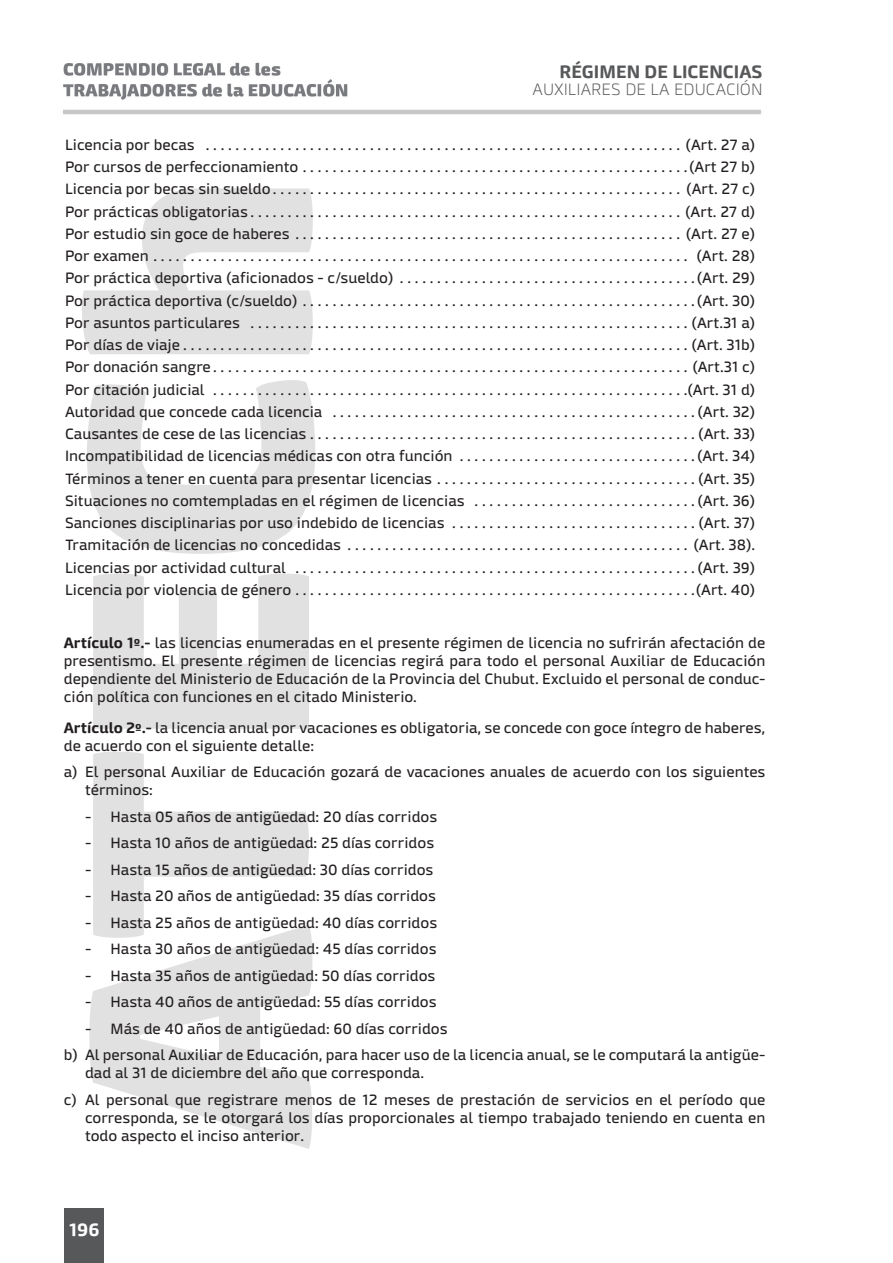
<style>
.page{position:relative;width:893px;height:1263px;background:#fff}
.page>*{position:absolute;margin:0;border:0;box-sizing:border-box;transform-origin:0 0}
.t1{font:700 18px "Mangerica";color:#57585a}
.t2{font:700 18px "Mangerica";color:#fff}
.t3{font:200 16.5px "Mangerica";color:#57585a}
.TAB{font:15px "Mangerica";color:#231f20}
.testo{font:15px/18px "Mangerica";color:#231f20;text-align:justify}
.FRANCES_1{font:15px/18px "Mangerica";color:#231f20}
.FRANCES_2{font:15px "Mangerica";color:#231f20}
.s1{font-weight:700}
</style>
<div class="page">
<img style="left:63px;top:62px;width:698px;height:905px">
<div style="left:64px;top:1208px;width:39px;height:55px;background:#57585a"></div>
<svg style="left:89px;top:925px;width:223px;height:224px;fill:#e1e1e2"></svg>
<svg style="left:93px;top:752px;width:216px;height:186px"></svg>
<svg style="left:93px;top:574px;width:216px;height:155px"></svg>
<svg style="left:87px;top:379px;width:228px;height:175px"></svg>
<svg style="left:81px;top:188px;width:232px;height:166px"></svg>
<div style="left:400px;top:50px;width:362px;height:57px;background:#fff"></div>
<p class="t1" style="left:559px;top:61px;width:205px">RÉGIMEN DE LICENCIAS</p>
<p class="t3" style="left:532px;top:79px;width:231px">AUXILIARES DE LA EDUCACIÓN</p>
<p class="TAB" style="left:65px;top:136px;width:692px">Licencia por becas . . . . . . . . . . . . . . . . . . . . . . . . . . . . . . . . . . . . . . . . . . . . . . . . . . . . . . . . . . . . . . . . (Art. 27 a)</p>
<p class="TAB" style="left:65px;top:158px;width:692px">Por cursos de perfeccionamiento . . . . . . . . . . . . . . . . . . . . . . . . . . . . . . . . . . . . . . . . . . . . . . . . . . . (Art 27 b)</p>
<p class="TAB" style="left:65px;top:180px;width:692px">Licencia por becas sin sueldo . . . . . . . . . . . . . . . . . . . . . . . . . . . . . . . . . . . . . . . . . . . . . . . . . . . . . . (Art. 27 c)</p>
<p class="TAB" style="left:65px;top:202px;width:692px">Por prácticas obligatorias . . . . . . . . . . . . . . . . . . . . . . . . . . . . . . . . . . . . . . . . . . . . . . . . . . . . . . . . . (Art. 27 d)</p>
<p class="TAB" style="left:65px;top:225px;width:692px">Por estudio sin goce de haberes . . . . . . . . . . . . . . . . . . . . . . . . . . . . . . . . . . . . . . . . . . . . . . . . . . . . (Art. 27 e)</p>
<p class="TAB" style="left:65px;top:247px;width:692px">Por examen . . . . . . . . . . . . . . . . . . . . . . . . . . . . . . . . . . . . . . . . . . . . . . . . . . . . . . . . . . . . . . . . . . . . . . . . (Art. 28)</p>
<p class="TAB" style="left:65px;top:269px;width:692px">Por práctica deportiva (aficionados - c/sueldo) . . . . . . . . . . . . . . . . . . . . . . . . . . . . . . . . . . . . . . . (Art. 29)</p>
<p class="TAB" style="left:65px;top:291px;width:692px">Por práctica deportiva (c/sueldo) . . . . . . . . . . . . . . . . . . . . . . . . . . . . . . . . . . . . . . . . . . . . . . . . . . . . (Art. 30)</p>
<p class="TAB" style="left:65px;top:314px;width:692px">Por asuntos particulares . . . . . . . . . . . . . . . . . . . . . . . . . . . . . . . . . . . . . . . . . . . . . . . . . . . . . . . . . . . (Art.31 a)</p>
<p class="TAB" style="left:65px;top:336px;width:692px">Por días de viaje . . . . . . . . . . . . . . . . . . . . . . . . . . . . . . . . . . . . . . . . . . . . . . . . . . . . . . . . . . . . . . . . . . . (Art. 31b)</p>
<p class="TAB" style="left:65px;top:358px;width:692px">Por donación sangre . . . . . . . . . . . . . . . . . . . . . . . . . . . . . . . . . . . . . . . . . . . . . . . . . . . . . . . . . . . . . . . (Art.31 c)</p>
<p class="TAB" style="left:65px;top:380px;width:692px">Por citación judicial . . . . . . . . . . . . . . . . . . . . . . . . . . . . . . . . . . . . . . . . . . . . . . . . . . . . . . . . . . . . . . . (Art. 31 d)</p>
<p class="TAB" style="left:65px;top:403px;width:692px">Autoridad que concede cada licencia . . . . . . . . . . . . . . . . . . . . . . . . . . . . . . . . . . . . . . . . . . . . . . . . (Art. 32)</p>
<p class="TAB" style="left:65px;top:425px;width:692px">Causantes de cese de las licencias . . . . . . . . . . . . . . . . . . . . . . . . . . . . . . . . . . . . . . . . . . . . . . . . . . . (Art. 33)</p>
<p class="TAB" style="left:65px;top:447px;width:692px">Incompatibilidad de licencias médicas con otra función . . . . . . . . . . . . . . . . . . . . . . . . . . . . . . . (Art. 34)</p>
<p class="TAB" style="left:65px;top:469px;width:692px">Términos a tener en cuenta para presentar licencias . . . . . . . . . . . . . . . . . . . . . . . . . . . . . . . . . . (Art. 35)</p>
<p class="TAB" style="left:65px;top:492px;width:692px">Situaciones no comtempladas en el régimen de licencias . . . . . . . . . . . . . . . . . . . . . . . . . . . . . (Art. 36)</p>
<p class="TAB" style="left:65px;top:514px;width:692px">Sanciones disciplinarias por uso indebido de licencias . . . . . . . . . . . . . . . . . . . . . . . . . . . . . . . . (Art. 37)</p>
<p class="TAB" style="left:65px;top:536px;width:690px">Tramitación de licencias no concedidas . . . . . . . . . . . . . . . . . . . . . . . . . . . . . . . . . . . . . . . . . . . . . . (Art. 38).</p>
<p class="TAB" style="left:65px;top:558px;width:692px">Licencias por actividad cultural . . . . . . . . . . . . . . . . . . . . . . . . . . . . . . . . . . . . . . . . . . . . . . . . . . . . . (Art. 39)</p>
<p class="TAB" style="left:65px;top:581px;width:692px">Licencia por violencia de género . . . . . . . . . . . . . . . . . . . . . . . . . . . . . . . . . . . . . . . . . . . . . . . . . . . . . (Art. 40)</p>
<p class="testo" style="left:64px;top:634px;width:703px"><span class="s1">Artículo 1º.-</span> las licencias enumeradas en el presente régimen de licencia no sufrirán afectación de presentismo. El presente régimen de licencias regirá para todo el personal Auxiliar de Educación dependiente del Ministerio de Educación de la Provincia del Chubut. Excluido el personal de conduc&shy;ción política con funciones en el citado Ministerio.</p>
<p class="testo" style="left:64px;top:719px;width:703px"><span class="s1">Artículo 2º.-</span> la licencia anual por vacaciones es obligatoria, se concede con goce íntegro de haberes, de acuerdo con el siguiente detalle:</p>
<p class="FRANCES_1" style="left:85px;top:763px;width:682px;text-indent:-21px">a) El personal Auxiliar de Educación gozará de vacaciones anuales de acuerdo con los siguientes términos:</p>
<p class="FRANCES_2" style="left:85px;top:807px;width:354px">- Hasta 05 años de antigüedad: 20 días corridos</p>
<p class="FRANCES_2" style="left:85px;top:834px;width:351px">- Hasta 10 años de antigüedad: 25 días corridos</p>
<p class="FRANCES_2" style="left:85px;top:860px;width:350px">- Hasta 15 años de antigüedad: 30 días corridos</p>
<p class="FRANCES_2" style="left:85px;top:887px;width:352px">- Hasta 20 años de antigüedad: 35 días corridos</p>
<p class="FRANCES_2" style="left:85px;top:913px;width:354px">- Hasta 25 años de antigüedad: 40 días corridos</p>
<p class="FRANCES_2" style="left:85px;top:940px;width:353px">- Hasta 30 años de antigüedad: 45 días corridos</p>
<p class="FRANCES_2" style="left:85px;top:966px;width:352px">- Hasta 35 años de antigüedad: 50 días corridos</p>
<p class="FRANCES_2" style="left:85px;top:993px;width:353px">- Hasta 40 años de antigüedad: 55 días corridos</p>
<p class="FRANCES_2" style="left:85px;top:1019px;width:364px">- Más de 40 años de antigüedad: 60 días corridos</p>
<p class="FRANCES_1" style="left:85px;top:1046px;width:682px;text-indent:-21px">b) Al personal Auxiliar de Educación, para hacer uso de la licencia anual, se le computará la antigüe&shy;dad al 31 de diciembre del año que corresponda.</p>
<p class="FRANCES_1" style="left:85px;top:1091px;width:682px;text-align:justify;text-indent:-21px">c) Al personal que registrare menos de 12 meses de prestación de servicios en el período que corresponda, se le otorgará los días proporcionales al tiempo trabajado teniendo en cuenta en todo aspecto el inciso anterior.</p>
<p class="t2" style="left:69px;top:1219px;width:32px">196</p>
</div>
